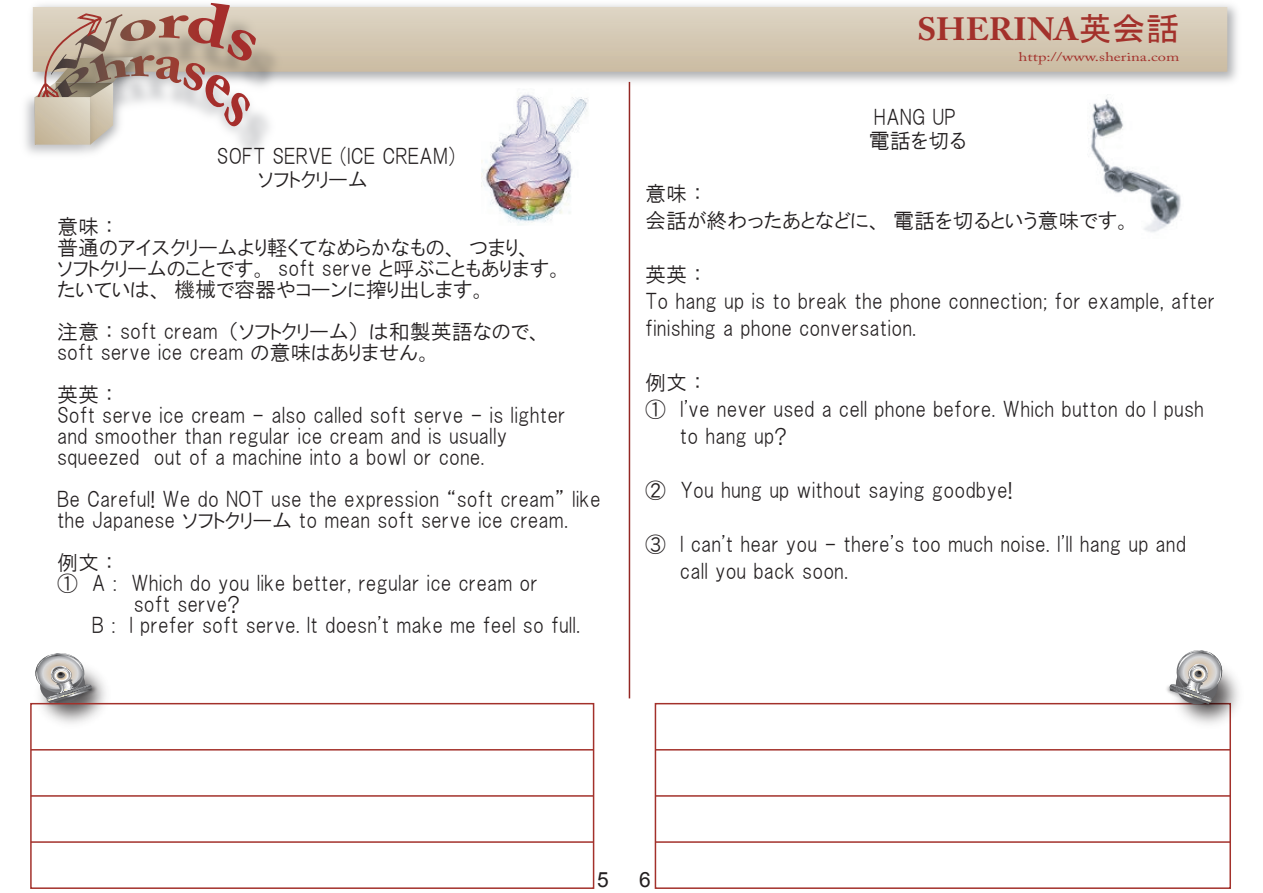
<style>
.page{position:relative;width:1263px;height:893px;background:#fff}
.page>*{position:absolute;margin:0;border:0;box-sizing:border-box;transform-origin:0 0}
.t1{font:700 31.95px "Adobe Caslon Pro";letter-spacing:-.005em;color:#a3312b;scale:1.05 1}
.t2{font:21px/21px "HGP Gothic M";color:#231f20}
.t3{font:21px "Arial";color:#231f20}
.t4{font:12.6px "Adobe Caslon Pro";color:#a3312b;scale:1.31 1}
.s1{font-family:"MS Gothic";font-weight:400}
</style>
<div class="page">
<div style="left:33px;top:7px;width:1194px;height:65px;background:linear-gradient(to bottom,#ded6c5,#cbbba2)"></div>
<img style="left:241px;top:11px;width:46px;height:141px">
<svg style="left:35px;top:3px;width:221px;height:142px"></svg>
<img style="left:25px;top:88px;width:76px;height:66px">
<svg style="left:35px;top:97px;width:55px;height:48px;background:#d0c5af"></svg>
<img style="left:93px;top:681px;width:8px;height:2px">
<img style="left:38px;top:683px;width:63px;height:29px">
<svg style="left:30px;top:653px;width:63px;height:50px"></svg>
<div style="left:655px;top:703px;width:576px;height:186px;border:2px solid #a3312b"></div>
<svg style="left:654px;top:840px;width:577px;height:3px"></svg>
<svg style="left:654px;top:794px;width:577px;height:3px"></svg>
<svg style="left:654px;top:748px;width:577px;height:3px"></svg>
<img style="left:1184px;top:673px;width:55px;height:64px">
<img style="left:1161px;top:686px;width:59px;height:28px">
<svg style="left:1168px;top:650px;width:61px;height:57px"></svg>
<div style="left:30px;top:703px;width:564px;height:186px;border:2px solid #a3312b"></div>
<svg style="left:30px;top:840px;width:565px;height:3px"></svg>
<svg style="left:30px;top:794px;width:565px;height:3px"></svg>
<svg style="left:30px;top:748px;width:565px;height:3px"></svg>
<svg style="left:628px;top:80px;width:3px;height:619px;background:#c99391"></svg>
<img style="left:482px;top:89px;width:106px;height:136px">
<img style="left:1088px;top:98px;width:93px;height:134px">
<h1 class="t1" style="left:917px;top:11px;width:251px">SHERINA<span class="s1">英会話</span></h1>
<p class="t4" style="left:1018px;top:49px;width:124px">http://www.sherina.com</p>
<p class="t2" style="left:258px;top:144px;width:199px;line-height:23.2px;text-indent:-41px">SOFT SERVE (ICE CREAM)ソフトクリーム</p>
<p class="t2" style="left:57px;top:216px;width:508px">意味：<br>普通のアイスクリームより軽くてなめらかなもの、つまり、<br>ソフトクリームのことです。 soft serve と呼ぶこともあります。たいていは、機械で容器やコーンに搾り出します。</p>
<p class="t2" style="left:57px;top:321px;width:487px">注意： soft cream （ソフトクリーム）は和製英語なので、soft serve ice cream の意味はありません。</p>
<p class="t2" style="left:57px;top:384px;width:510px">英英：<br>Soft serve ice cream - also called soft serve - is lighter and smoother than regular ice cream and is usually squeezed　out of a machine into a bowl or cone.</p>
<p class="t2" style="left:57px;top:489px;width:545px">Be Careful! We do NOT use the expression “soft cream” like the Japanese ソフトクリーム to mean soft serve ice cream.</p>
<p class="t2" style="left:57px;top:552px;width:59px">例文：</p>
<p class="t2" style="left:57px;top:573px;width:483px">①　A : Which do you like better, regular ice cream or</p>
<p class="t2" style="left:134px;top:594px;width:107px">soft serve?</p>
<p class="t2" style="left:92px;top:615px;width:490px">B : I prefer soft serve. It doesn't make me feel so full.</p>
<p class="t2" style="left:874px;top:107px;width:84px">HANG UP</p>
<p class="t2" style="left:869px;top:130px;width:99px">電話を切る</p>
<p class="t2" style="left:645px;top:180px;width:488px;line-height:27px">意味：<br>会話が終わったあとなどに、電話を切るという意味です。</p>
<p class="t2" style="left:645px;top:261px;width:572px;line-height:27px">英英：<br>To hang up is to break the phone connection; for example, after finishing a phone conversation.</p>
<p class="t2" style="left:645px;top:369px;width:561px;line-height:27px">例文：<br>①　I've never used a cell phone before. Which button do I push　　 to hang up?</p>
<p class="t2" style="left:645px;top:480px;width:369px">②　You hung up without saying goodbye!</p>
<p class="t2" style="left:645px;top:531px;width:543px;line-height:27px">③　I can't hear you - there's too much noise. I'll hang up and　　 call you back soon.</p>
<p class="t3" style="left:597px;top:865px;width:13px">5</p>
<p class="t3" style="left:639px;top:865px;width:13px">6</p>
</div>
